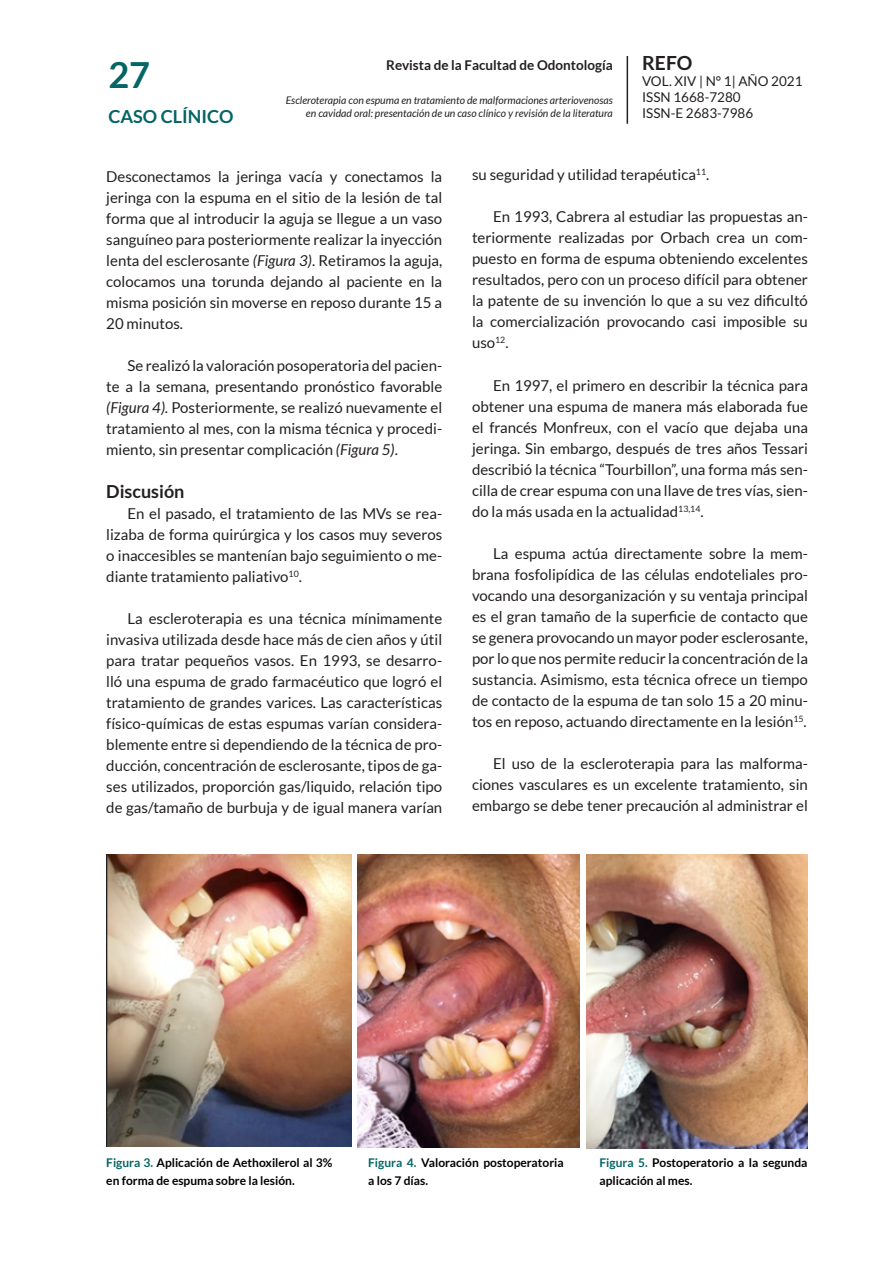
<style>
.page{position:relative;width:893px;height:1263px;background:#fff}
.page>*{position:absolute;margin:0;border:0;box-sizing:border-box;transform-origin:0 0}
.t1{font:700 36px "Lato";color:#056564}
.t2{font:700 19.5px "Lato";color:#231f20}
.t3{font:700 18px "Lato";color:#056564}
.t4{font:700 18px "Lato";color:#231f20}
.t5{font:15px/21px "Lato";color:#231f20;text-align:justify}
.t6{font:13.5px/16.2px "Lato";color:#231f20}
.t7{font:700 13.5px "Lato";color:#231f20}
.t8{font:700 12px/18px "Lato";color:#000}
.t9{font:italic 10.5px/12.6px "Lato";color:#231f20;text-align:right}
.s1{font-style:italic}
.s2{color:#056564}
</style>
<div class="page">
<hr style="left:627px;top:56px;width:1px;height:68px;background:#231f20">
<img style="left:106px;top:855px;width:245px;height:292px">
<img style="left:358px;top:855px;width:221px;height:292px">
<img style="left:586px;top:855px;width:221px;height:293px">
<h2 class="t2" style="left:642px;top:51px;width:52px">REFO</h2>
<p class="t6" style="left:642px;top:73px;width:162px">VOL. XIV | N° 1| AÑO 2021<br>ISSN 1668-7280</p>
<p class="t7" style="left:386px;top:58px;width:228px">Revista de la Facultad de Odontología</p>
<p class="t9" style="left:286px;top:94px;width:329px">Escleroterapia con espuma en tratamiento de malformaciones arteriovenosas en cavidad oral: presentación de un caso clínico y revisión de la literatura</p>
<h1 class="t1" style="left:108px;top:54px;width:43px">27</h1>
<p class="t3" style="left:108px;top:106px;width:127px">CASO CLÍNICO</p>
<p class="t6" style="left:642px;top:105px;width:113px">ISSN-E 2683-7986</p>
<p class="t5" style="left:106px;top:166px;width:337px">Desconectamos la jeringa vacía y conectamos la jeringa con la espuma en el sitio de la lesión de tal forma que al introducir la aguja se llegue a un vaso sanguíneo para posteriormente realizar la inyección lenta del esclerosante <span class="s1">(Figura 3)</span>. Retiramos la aguja, colocamos una torunda dejando al paciente en la misma posición sin moverse en reposo durante 15 a 20 minutos.</p>
<p class="t5" style="left:106px;top:355px;width:337px;text-indent:21px">Se realizó la valoración posoperatoria del pacien&shy;te a la semana, presentando pronóstico favorable <span class="s1">(Figura 4).</span> Posteriormente, se realizó nuevamente el tratamiento al mes, con la misma técnica y procedi&shy;miento, sin presentar complicación <span class="s1">(Figura 5)</span>.</p>
<p class="t4" style="left:106px;top:481px;width:80px">Discusión</p>
<p class="t5" style="left:106px;top:503px;width:337px;text-indent:21px">En el pasado, el tratamiento de las MVs se rea&shy;lizaba de forma quirúrgica y los casos muy severos o inaccesibles se mantenían bajo seguimiento o me&shy;diante tratamiento paliativo<sup>10</sup>.</p>
<p class="t5" style="left:106px;top:608px;width:337px;text-indent:21px">La escleroterapia es una técnica mínimamente invasiva utilizada desde hace más de cien años y útil para tratar pequeños vasos. En 1993, se desarro&shy;lló una espuma de grado farmacéutico que logró el tratamiento de grandes varices. Las características físico-químicas de estas espumas varían considera&shy;blemente entre si dependiendo de la técnica de pro&shy;ducción, concentración de esclerosante, tipos de ga&shy;ses utilizados, proporción gas/liquido, relación tipo de gas/tamaño de burbuja y de igual manera varían</p>
<p class="t5" style="left:472px;top:164px;width:239px">su seguridad y utilidad terapéutica<sup>11</sup>.</p>
<p class="t5" style="left:472px;top:206px;width:337px;text-indent:21px">En 1993, Cabrera al estudiar las propuestas an&shy;teriormente realizadas por Orbach crea un com&shy;puesto en forma de espuma obteniendo excelentes resultados, pero con un proceso difícil para obtener la patente de su invención lo que a su vez dificultó la comercialización provocando casi imposible su uso<sup>12</sup>.</p>
<p class="t5" style="left:472px;top:375px;width:337px;text-indent:21px">En 1997, el primero en describir la técnica para obtener una espuma de manera más elaborada fue el francés Monfreux, con el vacío que dejaba una jeringa. Sin embargo, después de tres años Tessari describió la técnica “Tourbillon”, una forma más sen&shy;cilla de crear espuma con una llave de tres vías, sien&shy;do la más usada en la actualidad<sup>13,14</sup>.</p>
<p class="t5" style="left:472px;top:543px;width:337px;text-indent:21px">La espuma actúa directamente sobre la mem&shy;brana fosfolipídica de las células endoteliales pro&shy;vocando una desorganización y su ventaja principal es el gran tamaño de la superficie de contacto que se genera provocando un mayor poder esclerosante, por lo que nos permite reducir la concentración de la sustancia. Asimismo, esta técnica ofrece un tiempo de contacto de la espuma de tan solo 15 a 20 minu&shy;tos en reposo, actuando directamente en la lesión<sup>15</sup>.</p>
<p class="t5" style="left:472px;top:753px;width:337px;text-indent:21px">El uso de la escleroterapia para las malforma&shy;ciones vasculares es un excelente tratamiento, sin embargo se debe tener precaución al administrar el</p>
<p class="t8" style="left:106px;top:1154px;width:228px"><span class="s2">Figura 3.</span> Aplicación de Aethoxilerol al 3% en forma de espuma sobre la lesión.</p>
<p class="t8" style="left:600px;top:1154px;width:209px"><span class="s2">Figura 5.</span> Postoperatorio a la segunda aplicación al mes.</p>
<p class="t8" style="left:368px;top:1154px;width:197px"><span class="s2">Figura 4.</span> Valoración postoperatoria a los 7 días.</p>
</div>
